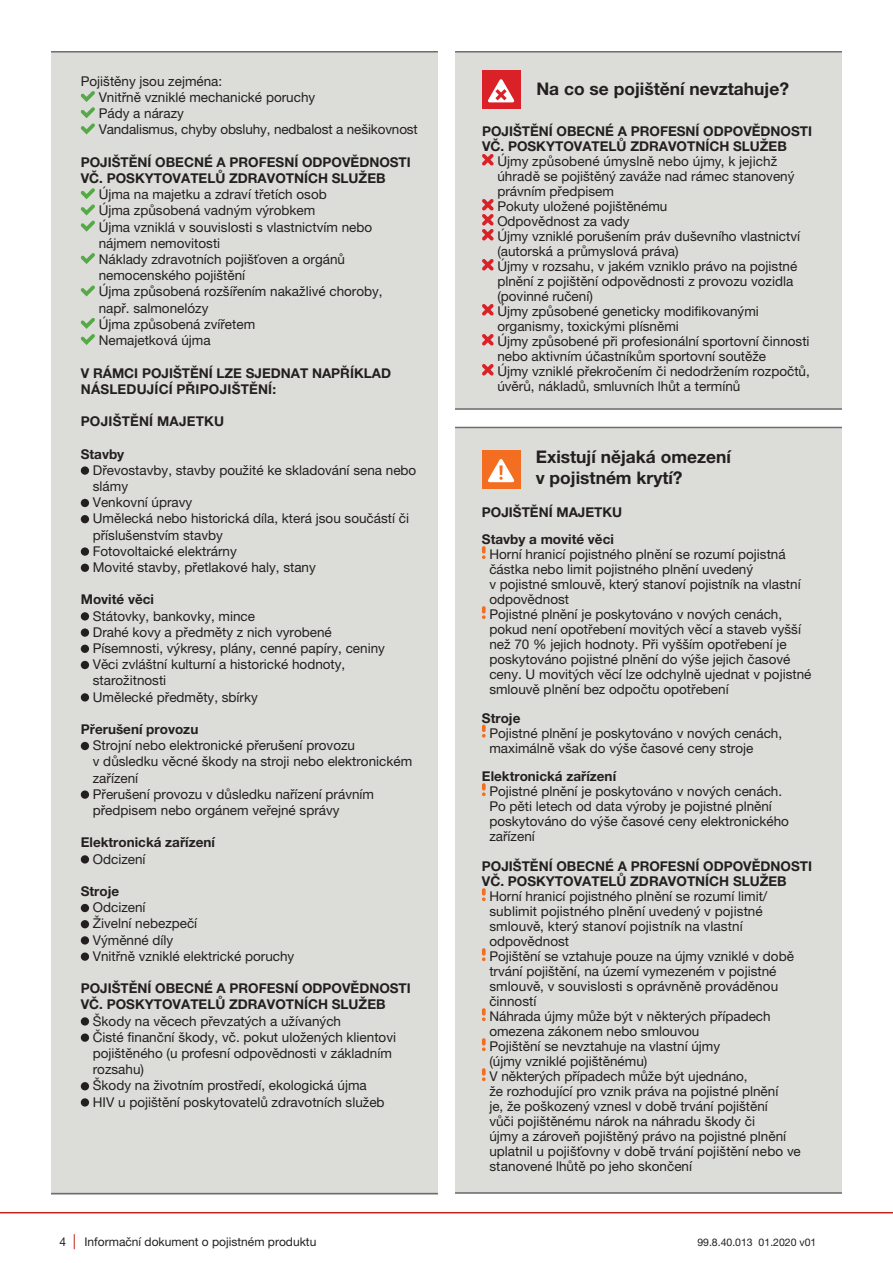
<style>
.page{position:relative;width:893px;height:1263px;background:#fff}
.page>*{position:absolute;margin:0;border:0;box-sizing:border-box;transform-origin:0 0}
.t1{font:700 17.4px/20.9px "Helvetica Neue LT Pro";color:#231f20}
.t2{font:13.5px/15px "Helvetica Neue LT Pro";color:#231f20}
.t3{font:700 13.5px/16.2px "Helvetica Neue LT Pro";color:#231f20}
.t4{font:12px "Helvetica Neue LT Pro";color:#231f20}
.t5{font:10.5px "Helvetica Neue LT Pro";color:#231f20}
.s1{font-size:15px;color:#c5221a}
</style>
<div class="page">
<hr style="left:0;top:1212px;width:893px;height:1px;background:#c5221a">
<div style="left:51px;top:51px;width:387px;height:1143px;background:#dcdcd8"></div>
<hr style="left:51px;top:51px;width:387px;height:2px;background:#6c6d70">
<hr style="left:51px;top:1193px;width:387px;height:1px;background:#6c6d70">
<div style="left:455px;top:51px;width:387px;height:359px;background:#dcdcd8"></div>
<hr style="left:455px;top:51px;width:387px;height:2px;background:#6c6d70">
<hr style="left:455px;top:408px;width:387px;height:2px;background:#6c6d70">
<div style="left:455px;top:427px;width:387px;height:767px;background:#dcdcd8"></div>
<hr style="left:455px;top:427px;width:387px;height:1px;background:#6c6d70">
<hr style="left:455px;top:1192px;width:387px;height:2px;background:#6c6d70">
<svg style="left:482px;top:154px;width:12px;height:12px"></svg>
<svg style="left:482px;top:199px;width:12px;height:42px"></svg>
<svg style="left:482px;top:259px;width:12px;height:12px"></svg>
<svg style="left:482px;top:304px;width:12px;height:12px"></svg>
<svg style="left:482px;top:334px;width:12px;height:12px"></svg>
<svg style="left:482px;top:364px;width:12px;height:12px"></svg>
<div style="left:482px;top:71px;width:38px;height:38px;background:#da2128"></div>
<svg style="left:488px;top:79px;width:27px;height:23px"></svg>
<svg style="left:81px;top:91px;width:14px;height:43px"></svg>
<svg style="left:81px;top:188px;width:14px;height:44px"></svg>
<svg style="left:81px;top:253px;width:14px;height:11px"></svg>
<svg style="left:81px;top:285px;width:14px;height:11px"></svg>
<svg style="left:81px;top:318px;width:14px;height:27px"></svg>
<div style="left:81px;top:466px;width:8px;height:9px;background:#231f20;border-radius:50%"></div>
<div style="left:81px;top:499px;width:8px;height:8px;background:#231f20;border-radius:50%"></div>
<div style="left:81px;top:515px;width:8px;height:8px;background:#231f20;border-radius:50%"></div>
<div style="left:81px;top:547px;width:8px;height:9px;background:#231f20;border-radius:50%"></div>
<div style="left:81px;top:564px;width:8px;height:8px;background:#231f20;border-radius:50%"></div>
<div style="left:81px;top:612px;width:8px;height:8px;background:#231f20;border-radius:50%"></div>
<div style="left:81px;top:628px;width:8px;height:9px;background:#231f20;border-radius:50%"></div>
<div style="left:81px;top:645px;width:8px;height:8px;background:#231f20;border-radius:50%"></div>
<div style="left:81px;top:661px;width:8px;height:8px;background:#231f20;border-radius:50%"></div>
<div style="left:81px;top:693px;width:8px;height:8px;background:#231f20;border-radius:50%"></div>
<div style="left:81px;top:742px;width:8px;height:8px;background:#231f20;border-radius:50%"></div>
<div style="left:81px;top:790px;width:8px;height:9px;background:#231f20;border-radius:50%"></div>
<div style="left:81px;top:855px;width:8px;height:8px;background:#231f20;border-radius:50%"></div>
<div style="left:81px;top:904px;width:8px;height:8px;background:#231f20;border-radius:50%"></div>
<div style="left:81px;top:920px;width:8px;height:8px;background:#231f20;border-radius:50%"></div>
<div style="left:81px;top:936px;width:8px;height:8px;background:#231f20;border-radius:50%"></div>
<div style="left:81px;top:952px;width:8px;height:9px;background:#231f20;border-radius:50%"></div>
<div style="left:81px;top:1017px;width:8px;height:8px;background:#231f20;border-radius:50%"></div>
<div style="left:81px;top:1033px;width:8px;height:9px;background:#231f20;border-radius:50%"></div>
<div style="left:81px;top:1082px;width:8px;height:8px;background:#231f20;border-radius:50%"></div>
<div style="left:81px;top:1098px;width:8px;height:8px;background:#231f20;border-radius:50%"></div>
<svg style="left:482px;top:546px;width:4px;height:13px"></svg>
<svg style="left:482px;top:606px;width:4px;height:13px"></svg>
<svg style="left:482px;top:725px;width:4px;height:13px"></svg>
<svg style="left:482px;top:783px;width:4px;height:13px"></svg>
<svg style="left:482px;top:888px;width:4px;height:13px"></svg>
<svg style="left:482px;top:948px;width:4px;height:13px"></svg>
<svg style="left:482px;top:1008px;width:4px;height:13px"></svg>
<svg style="left:482px;top:1038px;width:4px;height:13px"></svg>
<svg style="left:482px;top:1068px;width:4px;height:13px"></svg>
<div style="left:482px;top:451px;width:38px;height:38px;background:#f36e21"></div>
<svg style="left:488px;top:459px;width:27px;height:23px"></svg>
<p class="t2" style="left:99px;top:73px;width:321px;line-height:16.2px;text-indent:-18px">Pojištěny jsou zejména:<br>Vnitřně vzniklé mechanické poruchy<br>Pády a nárazy<br>Vandalismus, chyby obsluhy, nedbalost a nešikovnost</p>
<p class="t3" style="left:81px;top:154px;width:28px">POJIŠTĚNÍ</p>
<p class="t3" style="left:81px;top:154px;width:325px;text-indent:74px">OBECNÉ A PROFESNÍ ODPOVĚDNOSTI<br>VČ. POSKYTOVATE</p>
<p class="t3" style="left:207px;top:170px;width:180px">LŮ ZDRAVOTNÍCH SLUŽEB</p>
<p class="t2" style="left:99px;top:186px;width:285px;line-height:16.2px">Újma na majetku a zdraví třetích osob<br>Újma způsobená vadným výrobkem<br>Újma vzniklá v souvislosti s vlastnictvím nebo nájmem nemovitosti<br>Náklady zdravotních pojišťoven a orgánů nemocenského pojištění<br>Újma způsobená rozšířením nakažlivé choroby, např. salmonelózy<br>Újma způsobená zvířetem<br>Nemajetková újma</p>
<p class="t3" style="left:81px;top:364px;width:310px">V rámc i pojištění lze sjednat například následující připojištění:</p>
<p class="t3" style="left:81px;top:413px;width:29px">POJIŠTĚNÍ</p>
<p class="t3" style="left:157px;top:413px;width:11px">MAJETKU</p>
<p class="t3" style="left:81px;top:445px;width:45px">Stavby</p>
<p class="t2" style="left:93px;top:462px;width:325px;line-height:16.2px">Dřevostavby, stavby použité ke skladování sena nebo slámy<br>Venkovní úpravy<br>Umělecká nebo historická díla, která jsou součástí či příslušenstvím stavby<br>Fotovoltaické elektrárny<br>Movité stavby, přetlakové haly, stany</p>
<p class="t3" style="left:81px;top:591px;width:75px">Movité věci</p>
<p class="t2" style="left:93px;top:607px;width:294px;line-height:16.2px">Státovky, bankovky, mince<br>Drahé kovy a předměty z nich vyrobené Písemnosti, výkresy, plány, cenné papíry, ceniny Věci zvláštní kulturní a historické hodnoty, starožitnosti<br>Umělecké předměty, sbírky</p>
<p class="t3" style="left:81px;top:721px;width:119px">Přerušení provozu</p>
<p class="t2" style="left:93px;top:737px;width:321px;line-height:16.2px">Strojní nebo elektronické přerušení provozu<br>v důsledku věcné škody na stroji nebo elektronickém zařízení<br>Přerušení provozu v důsledku nařízení právním předpisem nebo orgánem veřejné správy</p>
<p class="t3" style="left:81px;top:834px;width:136px">Elektronická zařízení</p>
<p class="t2" style="left:93px;top:851px;width:54px">Odcizení</p>
<p class="t3" style="left:81px;top:883px;width:40px">Stroje</p>
<p class="t2" style="left:93px;top:899px;width:203px;line-height:16.2px">Odcizení<br>Živelní nebezpečí<br>Výměnné díly<br>Vnitřně vzniklé elektrické poruchy</p>
<p class="t3" style="left:81px;top:980px;width:28px">POJIŠTĚNÍ</p>
<p class="t3" style="left:81px;top:980px;width:325px;text-indent:74px">OBECNÉ A PROFESNÍ ODPOVĚDNOSTI<br>VČ. POSKYTOVATE</p>
<p class="t3" style="left:207px;top:996px;width:180px">LŮ ZDRAVOTNÍCH SLUŽEB</p>
<p class="t2" style="left:93px;top:1012px;width:305px;line-height:16.2px">Škody na věcech převzatých a užívaných<br>Čisté finanční škody, vč. pokut uložených klientovi pojištěného (u profesní odpovědnosti v základním rozsahu)<br>Škody na životním prostředí, ekologická újma<br>HIV u pojištění poskytovatelů zdravotních služeb</p>
<p class="t1" style="left:536px;top:78px;width:254px">Na co se pojištění nevztahuje?</p>
<p class="t3" style="left:482px;top:123px;width:325px;line-height:15px;text-indent:74px">OBECNÉ A PROFESNÍ ODPOVĚDNOSTI<br>VČ. POSKYTOVATE</p>
<p class="t3" style="left:482px;top:122px;width:28px">POJIŠTĚNÍ</p>
<p class="t3" style="left:609px;top:137px;width:180px">LŮ ZDRAVOTNÍCH SLUŽEB</p>
<p class="t2" style="left:497px;top:153px;width:314px">Újmy způsobené úmyslně nebo újmy, k jejichž úhradě se pojištěný zaváže nad rámec stanovený právním předpisem<br>Pokuty uložené pojištěnému<br>Odpovědnost za vady<br>Újmy vzniklé porušením práv duševního vlastnictví (autorská a průmyslová práva)<br>Újmy v rozsahu, v jakém vzniklo právo na pojistné plnění z pojištění odpovědnosti z provozu vozidla (povinné ručení)<br>Újmy způsobené geneticky modifikovanými organismy, toxickými plísněmi<br>Újmy způsobené při profesionální sportovní činnosti nebo aktivním účastníkům sportovní soutěže<br>Újmy vzniklé překročením či nedodržením rozpočtů, úvěrů, nákladů, smluvních lhůt a termínů</p>
<p class="t1" style="left:536px;top:446px;width:197px">Existují nějaká omezení v pojistném krytí?</p>
<p class="t3" style="left:482px;top:504px;width:28px">POJIŠTĚNÍ</p>
<p class="t3" style="left:482px;top:498px;width:134px;line-height:27px;text-indent:74px">MAJETKU<br>Stavby a movité věci</p>
<p class="t2" style="left:489px;top:547px;width:324px">Horní hranicí pojistného plnění se rozumí pojistná částka nebo limit pojistného plnění uvedený<br>v pojistné smlouvě, který stanoví pojistník na vlastní odpovědnost<br>Pojistné plnění je poskytováno v nových cenách, pokud není opotřebení movitých věcí a staveb vyšší než 70 % jejich hodnoty. Při vyšším opotřebení je poskytováno pojistné plnění do výše jejich časové ceny. U movitých věcí lze odchylně ujednat v pojistné smlouvě plnění bez odpočtu opotřebení</p>
<p class="t3" style="left:482px;top:709px;width:40px">Stroje</p>
<p class="t2" style="left:489px;top:725px;width:294px">Pojistné plnění je poskytováno v nových cenách, maximálně však do výše časové ceny stroje</p>
<p class="t3" style="left:482px;top:768px;width:136px">Elektronická zařízení</p>
<p class="t2" style="left:489px;top:784px;width:301px">Pojistné plnění je poskytováno v nových cenách.<br>Po pěti letech od data výroby je pojistné plnění poskytováno do výše časové ceny elektronického zařízení</p>
<p class="t3" style="left:482px;top:858px;width:28px">POJIŠTĚNÍ</p>
<p class="t3" style="left:482px;top:858px;width:325px;line-height:15px;text-indent:74px">OBECNÉ A PROFESNÍ ODPOVĚDNOSTI<br>VČ. POSKYTOVATE</p>
<p class="t3" style="left:608px;top:873px;width:180px">LŮ ZDRAVOTNÍCH SLUŽEB</p>
<p class="t2" style="left:489px;top:889px;width:313px">Horní hranicí pojistného plnění se rozumí limit/ sublimit pojistného plnění uvedený v pojistné smlouvě, který stanoví pojistník na vlastní odpovědnost<br>Pojištění se vztahuje pouze na újmy vzniklé v době trvání pojištění, na území vymezeném v pojistné smlouvě, v souvislosti s oprávněně prováděnou činností<br>Náhrada újmy může být v některých případech omezena zákonem nebo smlouvou<br>Pojištění se nevztahuje na vlastní újmy<br>(újmy vzniklé pojištěnému)<br>V některých případech může být ujednáno,<br>že rozhodující pro vznik práva na pojistné plnění<br>je, že poškozený vznesl v době trvání pojištění<br>vůči pojištěnému nárok na náhradu škody či<br>újmy a zároveň pojištěný právo na pojistné plnění uplatnil u pojišťovny v době trvání pojištění nebo ve stanovené lhůtě po jeho skončení</p>
<p class="t4" style="left:60px;top:1234px;width:258px">4 <span class="s1">|</span> Informační dokument o pojistném produktu</p>
<p class="t5" style="left:697px;top:1236px;width:121px">99.8.40.013 01.2020 v01</p>
</div>
